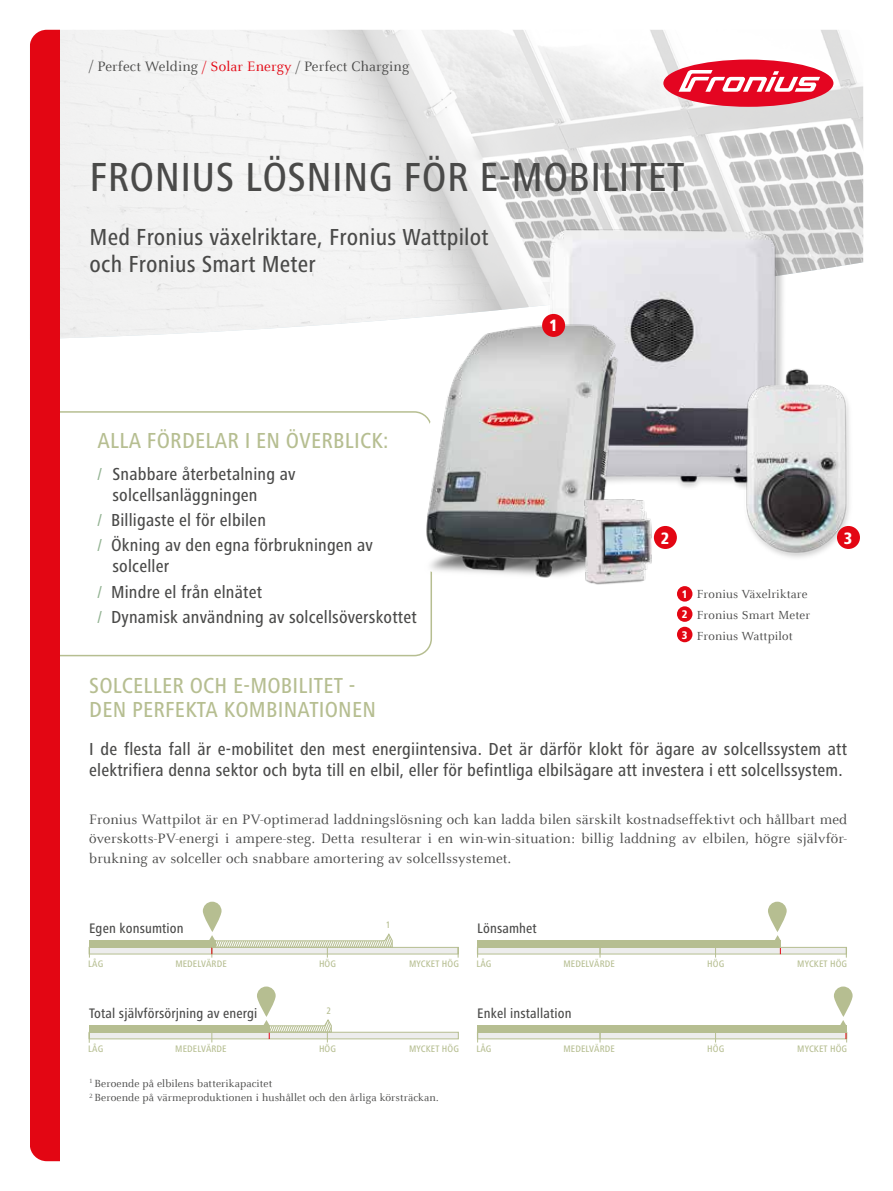
<style>
.page{position:relative;width:893px;height:1191px;background:#fff}
.page>*{position:absolute;margin:0;border:0;box-sizing:border-box;transform-origin:0 0}
.t1{font:500 condensed 42px "Frutiger Next LTW1 G";letter-spacing:.01em;color:#4a4a49}
.t2{font:500 condensed 24px/27px "Frutiger Next LTW1 G";letter-spacing:.01em;color:#4a4a49}
.t3{font:500 condensed 22.5px/24px "Frutiger Next LTW1 G";letter-spacing:.01em;color:#b6be91}
.t4{font:500 condensed 18px/25.2px "Frutiger Next LTW1 G";letter-spacing:.01em;color:#4a4a49}
.t5{font:800 condensed 17.1px "Frutiger Next LTW1 G";color:#fff}
.t6{font:15px/19.5px "Celeste Offc Pro";letter-spacing:.01em;color:#4a4a49;text-align:justify}
.t7{font:500 condensed 14.25px "Frutiger Next LTW1 G";letter-spacing:.01em;color:#4a4a49}
.t8{font:12.9px/21.5px "Celeste Offc Pro";letter-spacing:.01em;color:#4a4a49}
.t9{font:800 condensed 11.55px/20.2px "Frutiger Next LTW1 G";color:#fff;text-align:justify}
.t10{font:11.4px/14.2px "Celeste Offc Pro";letter-spacing:.01em;color:#4a4a49}
.t11{font:500 condensed 9.75px "Frutiger Next LTW1 G";letter-spacing:.01em;color:#b6be91}
.s1{color:#e30613}
.s2{color:#91b291}
</style>
<div class="page">
<img style="left:60px;top:30px;width:803px;height:309px">
<div style="left:663px;top:60px;width:170px;height:47px;background:#e40521;border-radius:50%"></div>
<svg style="left:679px;top:70px;width:141px;height:22px"></svg>
<svg style="left:60px;top:411px;width:372px;height:246px"></svg>
<svg style="left:834px;top:986px;width:19px;height:31px"></svg>
<svg style="left:840px;top:1020px;width:6px;height:5px"></svg>
<div style="left:477px;top:1032px;width:369px;height:7px;background:#ededed"></div>
<div style="left:477px;top:1032px;width:370px;height:7px;border:1px solid #b6be91"></div>
<div style="left:477px;top:1025px;width:370px;height:7px;background:#b6be91"></div>
<svg style="left:768px;top:901px;width:19px;height:31px"></svg>
<svg style="left:775px;top:935px;width:6px;height:5px"></svg>
<div style="left:477px;top:947px;width:369px;height:7px;background:#ededed"></div>
<div style="left:477px;top:947px;width:370px;height:7px;border:1px solid #b6be91"></div>
<div style="left:477px;top:940px;width:304px;height:7px;background:#b6be91"></div>
<svg style="left:203px;top:901px;width:19px;height:31px"></svg>
<div style="left:89px;top:947px;width:369px;height:7px;background:#ededed"></div>
<div style="left:89px;top:947px;width:369px;height:7px;border:1px solid #b6be91"></div>
<div style="left:89px;top:940px;width:126px;height:7px;background:#b6be91"></div>
<svg style="left:209px;top:933px;width:184px;height:24px"></svg>
<svg style="left:257px;top:986px;width:19px;height:31px"></svg>
<div style="left:89px;top:1032px;width:369px;height:7px;background:#ededed"></div>
<div style="left:89px;top:1032px;width:369px;height:7px;border:1px solid #b6be91"></div>
<div style="left:89px;top:1025px;width:181px;height:7px;background:#b6be91"></div>
<svg style="left:211px;top:1019px;width:121px;height:23px"></svg>
<div style="left:30px;top:30px;width:30px;height:1131px;background:#e30613"></div>
<img style="left:469px;top:205px;width:379px;height:283px">
<img style="left:715px;top:358px;width:145px;height:200px">
<div style="left:837px;top:526px;width:23px;height:23px;background:#e30613;border-radius:50%"></div>
<img style="left:411px;top:303px;width:219px;height:292px">
<div style="left:542px;top:314px;width:23px;height:23px;background:#e30613;border-radius:50%"></div>
<img style="left:553px;top:470px;width:129px;height:128px">
<div style="left:677px;top:586px;width:15px;height:15px;background:#e30613;border-radius:50%"></div>
<div style="left:677px;top:606px;width:15px;height:16px;background:#e30613;border-radius:50%"></div>
<div style="left:677px;top:627px;width:15px;height:15px;background:#e30613;border-radius:50%"></div>
<p class="t6" style="left:89px;top:56px;width:322px">/ Perfect Welding <span class="s1">/ Solar Energy</span> / Perfect Charging</p>
<h1 class="t1" style="left:90px;top:153px;width:596px">FRONIUS LÖSNING FÖR E-MOBILITET</h1>
<h2 class="t2" style="left:90px;top:224px;width:401px">Med Fronius växelriktare, Fronius Wattpilot och Fronius Smart Meter</h2>
<p class="t3" style="left:98px;top:428px;width:293px">ALLA FÖRDELAR I EN ÖVERBLICK:</p>
<p class="t4" style="left:113px;top:463px;width:185px;line-height:21px;text-indent:-15px"><span class="s2">/</span> Snabbare återbetalning av solcellsanläggningen</p>
<p class="t4" style="left:98px;top:507px;width:277px"><span class="s2">/</span> Billigaste el för elbilen<br><span class="s2">/</span> Ökning av den egna förbrukningen av</p>
<p class="t4" style="left:98px;top:553px;width:321px;text-indent:15px">solceller<br><span class="s2">/</span> Mindre el från elnätet<br><span class="s2">/</span> Dynamisk användning av solcellsöverskottet</p>
<p class="t5" style="left:549px;top:316px;width:10px">1</p>
<p class="t5" style="left:661px;top:528px;width:10px">2</p>
<p class="t5" style="left:844px;top:528px;width:10px">3</p>
<p class="t9" style="left:682px;top:584px;width:7px">1<br>2<br>3</p>
<p class="t8" style="left:697px;top:583px;width:115px">Fronius Växelriktare<br>Fronius Smart Meter<br>Fronius Wattpilot</p>
<p class="t3" style="left:89px;top:673px;width:288px">SOLCELLER OCH E-MOBILITET -<br>DEN PERFEKTA KOMBINATIONEN</p>
<p class="t4" style="left:89px;top:737px;width:759px;line-height:21.8px">I de flesta fall är e-mobilitet den mest energiintensiva. Det är därför klokt för ägare av solcellssystem att elektrifiera denna sektor och byta till en elbil, eller för befintliga elbilsägare att investera i ett solcellssystem.</p>
<p class="t6" style="left:89px;top:809px;width:759px">Fronius Wattpilot är en PV-optimerad laddningslösning och kan ladda bilen särskilt kostnadseffektivt och hållbart med överskotts-PV-energi i ampere-steg. Detta resulterar i en win-win-situation: billig laddning av elbilen, högre självför&shy;brukning av solceller och snabbare amortering av solcellssystemet.</p>
<p class="t11" style="left:386px;top:919px;width:6px">1</p>
<p class="t7" style="left:89px;top:920px;width:96px">Egen konsumtion</p>
<p class="t11" style="left:88px;top:958px;width:17px">LÅG</p>
<p class="t11" style="left:175px;top:958px;width:53px">MEDELVÄRDE</p>
<p class="t11" style="left:319px;top:958px;width:19px">HÖG</p>
<p class="t11" style="left:409px;top:958px;width:51px">MYCKET HÖG</p>
<p class="t7" style="left:477px;top:920px;width:61px">Lönsamhet</p>
<p class="t11" style="left:476px;top:958px;width:17px">LÅG</p>
<p class="t11" style="left:563px;top:958px;width:53px">MEDELVÄRDE</p>
<p class="t11" style="left:707px;top:958px;width:19px">HÖG</p>
<p class="t11" style="left:797px;top:958px;width:51px">MYCKET HÖG</p>
<p class="t11" style="left:326px;top:1005px;width:6px">2</p>
<p class="t7" style="left:89px;top:1005px;width:170px">Total självförsörjning av energi</p>
<p class="t11" style="left:88px;top:1043px;width:17px">LÅG</p>
<p class="t11" style="left:175px;top:1043px;width:53px">MEDELVÄRDE</p>
<p class="t11" style="left:319px;top:1043px;width:19px">HÖG</p>
<p class="t11" style="left:409px;top:1043px;width:51px">MYCKET HÖG</p>
<p class="t7" style="left:477px;top:1005px;width:96px">Enkel installation</p>
<p class="t11" style="left:476px;top:1043px;width:17px">LÅG</p>
<p class="t11" style="left:563px;top:1043px;width:53px">MEDELVÄRDE</p>
<p class="t11" style="left:707px;top:1043px;width:19px">HÖG</p>
<p class="t11" style="left:797px;top:1043px;width:51px">MYCKET HÖG</p>
<p class="t10" style="left:89px;top:1076px;width:351px"><sup>1</sup> Beroende på elbilens batterikapacitet<br><sup>2</sup> Beroende på värmeproduktionen i hushållet och den årliga körsträckan.</p>
</div>
